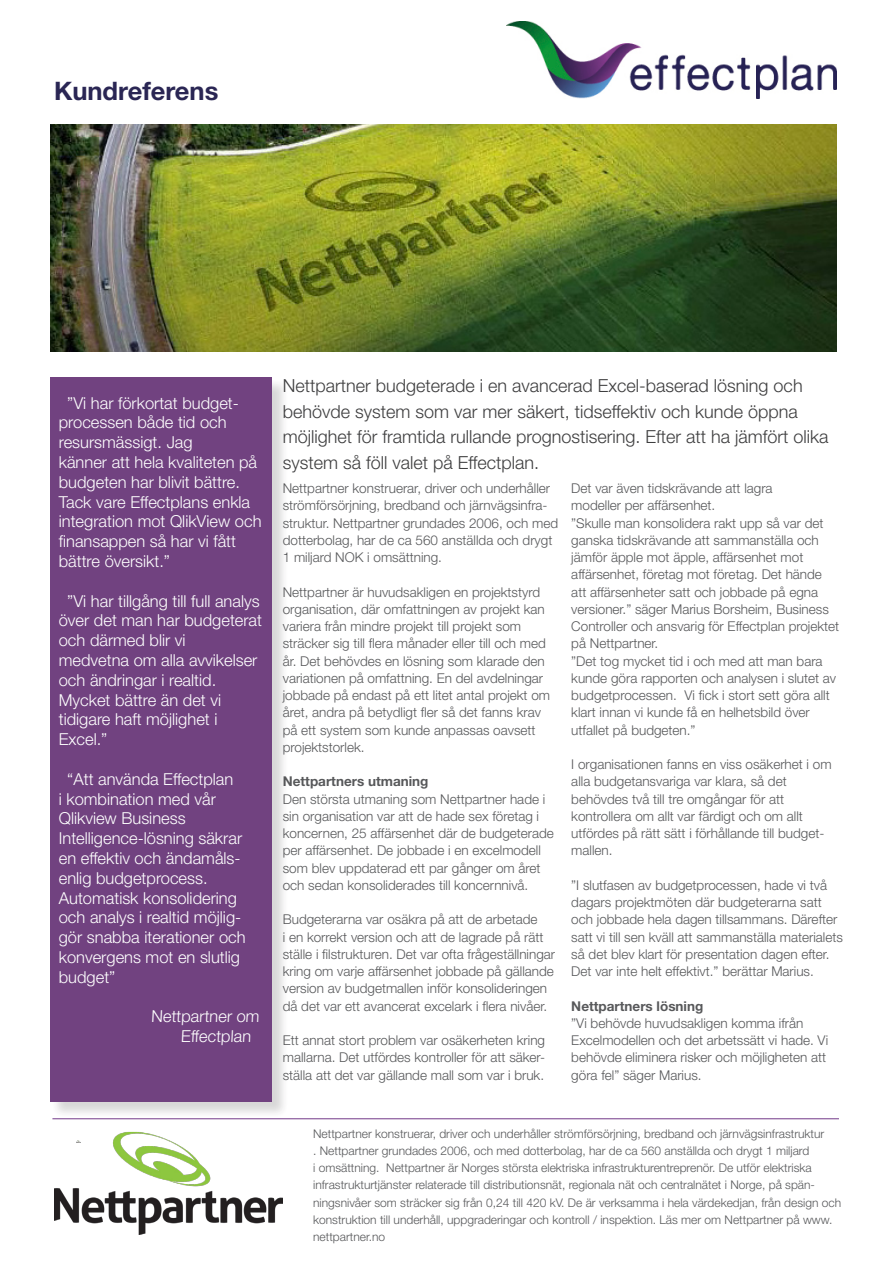
<style>
.page{position:relative;width:893px;height:1263px;background:#fff}
.page>*{position:absolute;margin:0;border:0;box-sizing:border-box;transform-origin:0 0}
.t1{font:700 25.5px "Helvetica Neue LT Std";color:#2a2654}
.t2{font:300 18px/25.5px "Helvetica Neue LT Std";color:#3e3e3f}
.t3{font:300 16.5px/19.8px "Helvetica Neue LT Std";color:#fff}
.t4{font:300 13.5px/17.2px "Helvetica Neue LT Std";color:#57585a}
.t5{font:700 13.5px "Helvetica Neue LT Std";color:#57585a}
.t6{font:300 12px/17.2px "Helvetica Neue LT Std";color:#57585a}
</style>
<div class="page">
<img style="left:507px;top:22px;width:330px;height:77px">
<img style="left:50px;top:124px;width:787px;height:227px">
<hr style="left:52px;top:1118px;width:787px;height:1px;background:#723988">
<div style="left:51px;top:378px;width:239px;height:740px;background:#231f20;opacity:.2"></div>
<div style="left:50px;top:377px;width:222px;height:724px;background:#714280"></div>
<img style="left:54px;top:1131px;width:229px;height:103px">
<p class="t1" style="left:54px;top:75px;width:166px">Kundreferens</p>
<p class="t3" style="left:59px;top:392px;width:204px;text-indent:9px">”Vi har förkortat budget&shy;processen både tid och resursmässigt. Jag<br>känner att hela kvaliteten på budgeten har blivit bättre.<br>Tack vare Effectplans enkla integration mot QlikView och finansappen så har vi fått bättre översikt.”</p>
<p class="t3" style="left:59px;top:590px;width:205px;text-indent:9px">”Vi har tillgång till full analys över det man har budgeterat och därmed blir vi<br>medvetna om alla avvikelser och ändringar i realtid.<br>Mycket bättre än det vi tidigare haft möjlighet i<br>Excel.”</p>
<p class="t3" style="left:59px;top:769px;width:188px;text-indent:9px">“Att använda Effectplan<br>i kombination med vår<br>Qlikview Business<br>Intelligence-lösning säkrar en effektiv och ändamåls&shy;enlig budgetprocess.<br>Automatisk konsolidering och analys i realtid möjlig&shy;gör snabba iterationer och konvergens mot en slutlig budget”</p>
<p class="t3" style="left:181px;top:1006px;width:81px;text-indent:-30px">Nettpartner om<br>Effectplan</p>
<p class="t2" style="left:283px;top:373px;width:547px">Nettpartner budgeterade i en avancerad Excel-baserad lösning och behövde system som var mer säkert, tidseffektiv och kunde öppna möjlighet för framtida rullande prognostisering. Efter att ha jämfört olika system så föll valet på Effectplan.</p>
<p class="t4" style="left:283px;top:479px;width:277px">Nettpartner konstruerar, driver och underhåller strömförsörjning, bredband och järnvägsinfra&shy;struktur. Nettpartner grundades 2006, och med dotterbolag, har de ca 560 anställda och drygt 1 miljard NOK i omsättning.</p>
<p class="t4" style="left:283px;top:583px;width:269px">Nettpartner är huvudsakligen en projektstyrd organisation, där omfattningen av projekt kan variera från mindre projekt till projekt som sträcker sig till flera månader eller till och med år. Det behövdes en lösning som klarade den variationen på omfattning. En del avdelningar jobbade på endast på ett litet antal projekt om året, andra på betydligt fler så det fanns krav på ett system som kunde anpassas oavsett projektstorlek.</p>
<p class="t5" style="left:283px;top:773px;width:147px">Nettpartners utmaning</p>
<p class="t4" style="left:283px;top:790px;width:273px">Den största utmaning som Nettpartner hade i sin organisation var att de hade sex företag i koncernen, 25 affärsenhet där de budgeterade per affärsenhet. De jobbade i en excelmodell som blev uppdaterad ett par gånger om året och sedan konsoliderades till koncernnivå.</p>
<p class="t4" style="left:283px;top:911px;width:274px">Budgeterarna var osäkra på att de arbetade<br>i en korrekt version och att de lagrade på rätt ställe i filstrukturen. Det var ofta frågeställningar kring om varje affärsenhet jobbade på gällande version av budgetmallen inför konsolideringen då det var ett avancerat excelark i flera nivåer.</p>
<p class="t4" style="left:283px;top:1031px;width:264px;text-align:justify">Ett annat stort problem var osäkerheten kring mallarna. Det utfördes kontroller för att säker&shy;ställa att det var gällande mall som var i bruk.</p>
<p class="t4" style="left:571px;top:479px;width:203px">Det var även tidskrävande att lagra</p>
<p class="t4" style="left:571px;top:497px;width:146px">modeller per affärsenhet.</p>
<p class="t4" style="left:571px;top:514px;width:269px">”Skulle man konsolidera rakt upp så var det ganska tidskrävande att sammanställa och jämför äpple mot äpple, affärsenhet mot affärsenhet, företag mot företag. Det hände att affärsenheter satt och jobbade på egna versioner.” säger Marius Borsheim, Business Controller och ansvarig för Effectplan projektet på Nettpartner.</p>
<p class="t4" style="left:571px;top:652px;width:266px">”Det tog mycket tid i och med att man bara kunde göra rapporten och analysen i slutet av budgetprocessen. Vi fick i stort sett göra allt klart innan vi kunde få en helhetsbild över</p>
<p class="t4" style="left:571px;top:721px;width:126px">utfallet på budgeten.”</p>
<p class="t4" style="left:571px;top:755px;width:262px">I organisationen fanns en viss osäkerhet i om alla budgetansvariga var klara, så det</p>
<p class="t4" style="left:571px;top:790px;width:214px">behövdes två till tre omgångar för att</p>
<p class="t4" style="left:571px;top:807px;width:233px">kontrollera om allt var färdigt och om allt</p>
<p class="t4" style="left:571px;top:824px;width:255px">utfördes på rätt sätt i förhållande till budget&shy;mallen.</p>
<p class="t4" style="left:571px;top:876px;width:273px">”I slutfasen av budgetprocessen, hade vi två dagars projektmöten där budgeterarna satt och jobbade hela dagen tillsammans. Därefter satt vi till sen kväll att sammanställa materialets så det blev klart för presentation dagen efter.<br>Det var inte helt effektivt.” berättar Marius.</p>
<p class="t5" style="left:571px;top:997px;width:133px">Nettpartners lösning</p>
<p class="t4" style="left:571px;top:1014px;width:258px">”Vi behövde huvudsakligen komma ifrån Excelmodellen och det arbetssätt vi hade. Vi behövde eliminera risker och möjligheten att göra fel” säger Marius.</p>
<p class="t6" style="left:313px;top:1124px;width:529px">Nettpartner konstruerar, driver och underhåller strömförsörjning, bredband och järnvägsinfrastruktur<br>. Nettpartner grundades 2006, och med dotterbolag, har de ca 560 anställda och drygt 1 miljard<br>i omsättning. Nettpartner är Norges största elektriska infrastrukturentreprenör. De utför elektriska infrastrukturtjänster relaterade till distributionsnät, regionala nät och centralnätet i Norge, på spän&shy;ningsnivåer som sträcker sig från 0,24 till 420 kV. De är verksamma i hela värdekedjan, från design och konstruktion till underhåll, uppgraderingar och kontroll / inspektion. Läs mer om Nettpartner på www. nettpartner.no</p>
</div>
